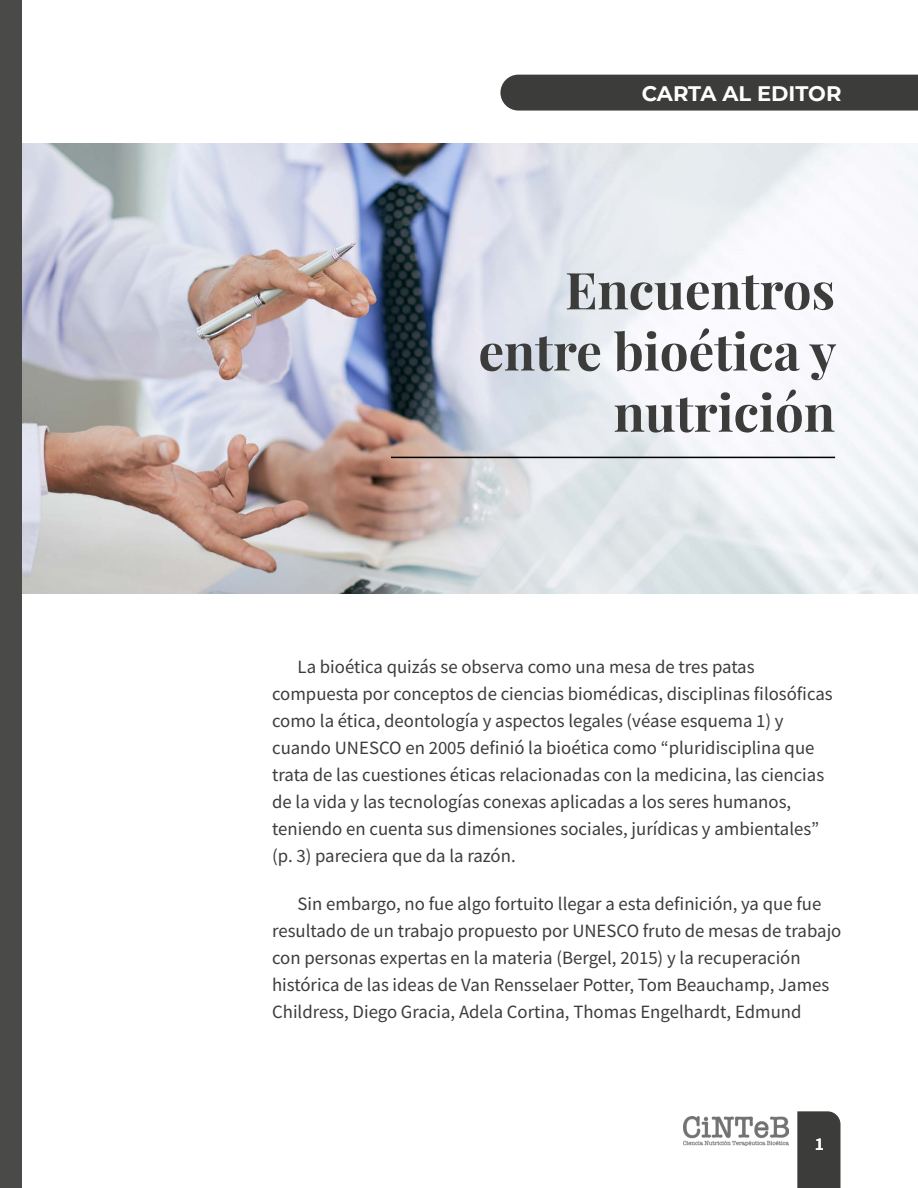
<style>
.page{position:relative;width:918px;height:1188px;background:#fff}
.page>*{position:absolute;margin:0;border:0;box-sizing:border-box;transform-origin:0 0}
.t1{font:51px/61.2px "Playfair Display";color:#3c3c3b;text-align:right}
.t2{font:700 21px "Montserrat";color:#fff}
.t3{font:18.75px/27px "Source Sans Pro";color:#3c3c3b}
.t4{font:600 18px "Source Sans Pro";color:#fff}
</style>
<div class="page">
<div style="left:797px;top:1111px;width:44px;height:77px;background:#3c3c3b"></div>
<img style="left:684px;top:1116px;width:104px;height:29px">
<div style="left:500px;top:75px;width:418px;height:36px;background:#3c3c3b"></div>
<img style="left:21px;top:143px;width:897px;height:451px">
<div style="left:0;top:0;width:21px;height:1188px;background:#4a4a49"></div>
<hr style="left:391px;top:457px;width:444px;height:1px;background:#000">
<p class="t2" style="left:642px;top:78px;width:201px">CARTA AL EDITOR</p>
<h1 class="t1" style="left:478px;top:255px;width:359px">Encuentros entre bioética y nutrición</h1>
<p class="t3" style="left:272px;top:653px;width:562px;text-indent:26px">La bioética quizás se observa como una mesa de tres patas compuesta por conceptos de ciencias biomédicas, disciplinas filosóficas como la ética, deontología y aspectos legales (véase esquema 1) y cuando UNESCO en 2005 definió la bioética como “pluridisciplina que trata de las cuestiones éticas relacionadas con la medicina, las ciencias de la vida y las tecnologías conexas aplicadas a los seres humanos, teniendo en cuenta sus dimensiones sociales, jurídicas y ambientales” (p. 3) pareciera que da la razón.</p>
<p class="t3" style="left:272px;top:890px;width:571px;text-indent:26px">Sin embargo, no fue algo fortuito llegar a esta definición, ya que fue resultado de un trabajo propuesto por UNESCO fruto de mesas de trabajo con personas expertas en la materia (Bergel, 2015) y la recuperación histórica de las ideas de Van Rensselaer Potter, Tom Beauchamp, James Childress, Diego Gracia, Adela Cortina, Thomas Engelhardt, Edmund</p>
<p class="t4" style="left:815px;top:1132px;width:11px">1</p>
</div>
